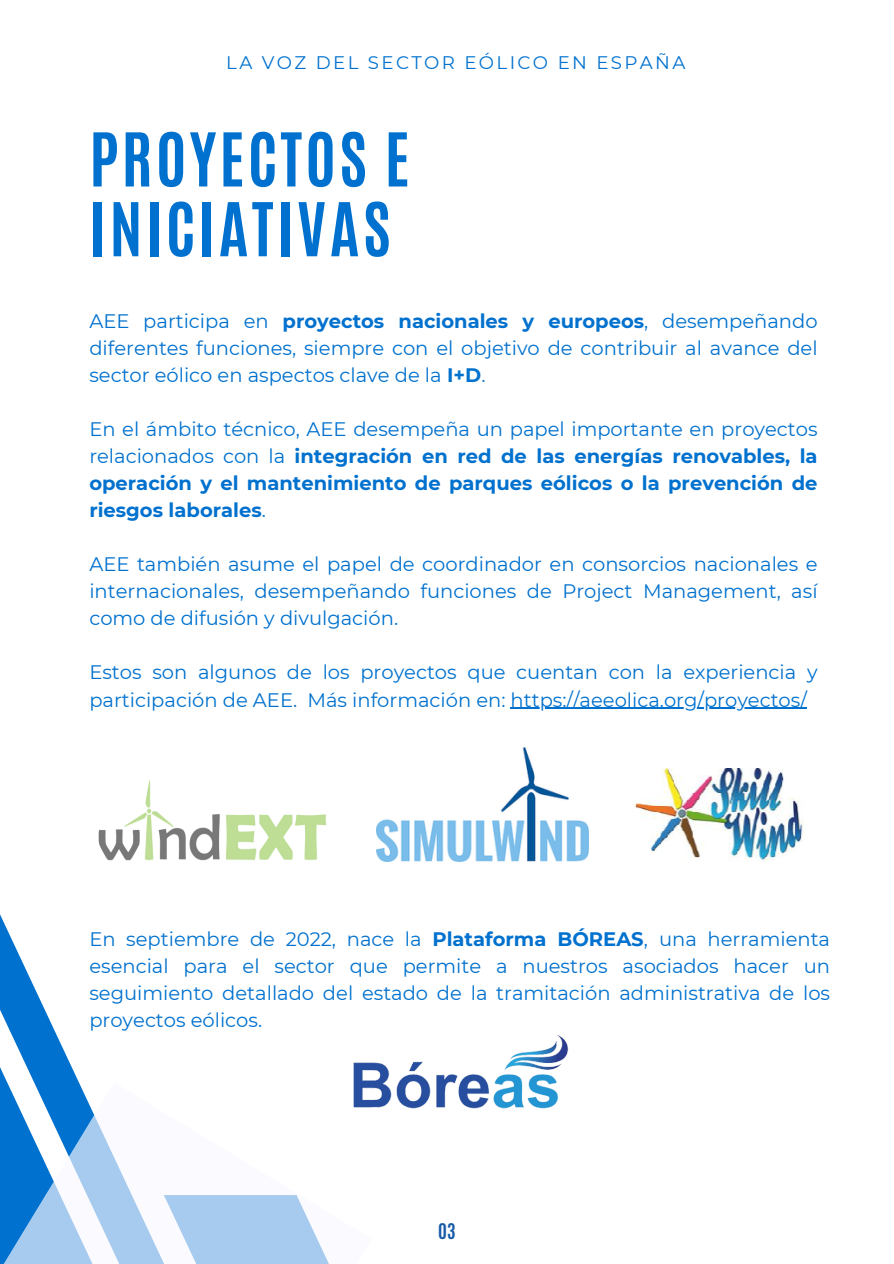
<style>
.page{position:relative;width:894px;height:1264px;background:#fff}
.page>*{position:absolute;margin:0;border:0;box-sizing:border-box;transform-origin:0 0}
.t1{font:700 63px/69.8px "Antonio";letter-spacing:.05em;color:#0071ce}
.t2{font:19.5px/27px "Montserrat";color:#0071ce;text-align:justify}
.t3{font:700 19.5px/27px "Montserrat";color:#0071ce;text-align:justify}
.t4{font:18.15px "Montserrat";letter-spacing:.13em;color:#0071ce}
.t5{font:700 18px "Antonio";color:#165aa8}
.s1{font-weight:700}
.s2{font-weight:400}
</style>
<div class="page">
<hr style="left:510px;top:707px;width:296px;height:1px;background:#0071ce">
<img style="left:98px;top:780px;width:229px;height:81px">
<img style="left:376px;top:747px;width:212px;height:115px">
<img style="left:634px;top:768px;width:169px;height:93px">
<img style="left:353px;top:1034px;width:216px;height:75px">
<svg style="left:0;top:914px;width:79px;height:168px"></svg>
<svg style="left:0;top:1082px;width:372px;height:181px"></svg>
<p class="t4" style="left:226px;top:51px;width:460px">LA VOZ DEL SECTOR EÓLICO EN ESPAÑA</p>
<p class="t1" style="left:89px;top:125px;width:322px">PROYECTOS E<br>INICIATIVAS</p>
<h2 class="t2" style="left:89px;top:308px;width:729px">AEE participa en <span class="s1">proyectos nacionales y europeos</span>, desempeñando diferentes funciones, siempre con el objetivo de contribuir al avance del sector eólico en aspectos clave de la <span class="s1">I+D</span>.</h2>
<h1 class="t3" style="left:89px;top:416px;width:729px"><span class="s2">En el ámbito técnico, AEE desempeña un papel importante en proyectos relacionados con la</span> integración en red de las energías renovables, la operación y el mantenimiento de parques eólicos o la prevención de riesgos laborales<span class="s2">.</span></h1>
<p class="t2" style="left:89px;top:551px;width:729px">AEE también asume el papel de coordinador en consorcios nacionales e internacionales, desempeñando funciones de Project Management, así como de difusión y divulgación.</p>
<p class="t2" style="left:89px;top:659px;width:729px">Estos son algunos de los proyectos que cuentan con la experiencia y participación de AEE. Más información en: https://aeeolica.org/proyectos/</p>
<p class="t2" style="left:89px;top:925px;width:742px">En septiembre de 2022, nace la <span class="s1">Plataforma BÓREAS</span>, una herramienta esencial para el sector que permite a nuestros asociados hacer un seguimiento detallado del estado de la tramitación administrativa de los proyectos eólicos.</p>
<p class="t5" style="left:438px;top:1217px;width:19px">03</p>
</div>
